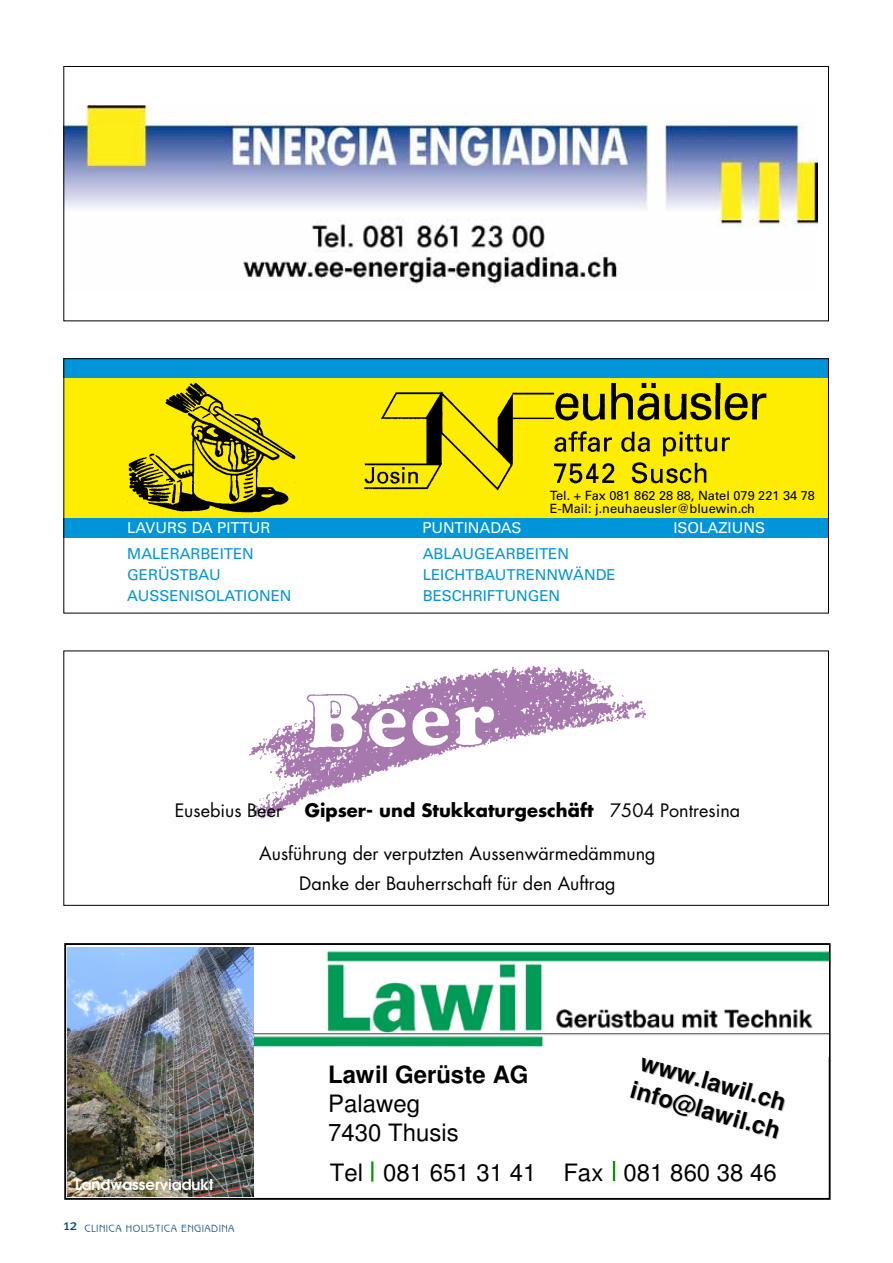
<style>
.page{position:relative;width:893px;height:1263px;background:#fff}
.page>*{position:absolute;margin:0;border:0;box-sizing:border-box;transform-origin:0 0}
.t1{font:23.85px/29px "Helvetica";color:#000}
.t2{font:700 23.85px/28.7px "Helvetica";color:#000}
.t3{font:18px/30.2px "Futura LT";color:#000;text-align:center}
.t4{font:700 18px "Futura LT";color:#000}
.t5{font:15px "Univers LT";color:#0095d8}
.t6{font:15px "Univers LT";color:#fff}
.t7{font:600 14.85px "Avant Garde";color:#fff}
.t8{font:12.75px/13.5px "Univers LT";color:#000}
.t9{font:10.5px "Benguiat Gothic LT";letter-spacing:.04em;color:#004582}
.s1{font-weight:400}
.s2{font-family:"Meta Plus";font-size:15px}
</style>
<div class="page">
<img style="left:65px;top:106px;width:752px;height:181px">
<div style="left:63px;top:66px;width:766px;height:255px;border:1px solid #000"></div>
<div style="left:64px;top:377px;width:764px;height:141px;background:#ffed00"></div>
<img style="left:127px;top:383px;width:168px;height:129px">
<img style="left:364px;top:383px;width:403px;height:108px">
<div style="left:63px;top:358px;width:766px;height:19px;background:#0095d8"></div>
<div style="left:63px;top:518px;width:766px;height:20px;background:#0095d8"></div>
<div style="left:63px;top:358px;width:766px;height:255px;border:1px solid #000"></div>
<img style="left:249px;top:665px;width:399px;height:154px">
<div style="left:63px;top:650px;width:766px;height:256px;border:1px solid #000"></div>
<div style="left:64px;top:943px;width:767px;height:257px;border:2px solid #000"></div>
<img style="left:255px;top:946px;width:574px;height:110px">
<img style="left:68px;top:948px;width:186px;height:248px">
<hr style="left:613px;top:1161px;width:2px;height:20px;background:#090">
<hr style="left:371px;top:1161px;width:2px;height:20px;background:#090">
<p class="t8" style="left:550px;top:488px;width:267px">Tel. + Fax 081 862 28 88, Natel 079 221 34 78<br>E-Mail: j.neuhaeusler@bluewin.ch</p>
<p class="t6" style="left:127px;top:519px;width:145px">LAVURS DA PITTUR</p>
<p class="t6" style="left:422px;top:519px;width:101px">PUNTINADAS</p>
<p class="t6" style="left:673px;top:519px;width:93px">ISOLAZIUNS</p>
<p class="t5" style="left:127px;top:545px;width:128px">MALERARBEITEN</p>
<p class="t5" style="left:423px;top:545px;width:148px">ABLAUGEARBEITEN</p>
<p class="t5" style="left:127px;top:566px;width:95px">GERÜSTBAU</p>
<p class="t5" style="left:423px;top:566px;width:195px">LEICHTBAUTRENNWÄNDE</p>
<p class="t5" style="left:127px;top:587px;width:166px">AUSSENISOLATIONEN</p>
<p class="t5" style="left:423px;top:587px;width:139px">BESCHRIFTUNGEN</p>
<p class="t3" style="left:175px;top:796px;width:109px">Eusebius Beer</p>
<p class="t4" style="left:305px;top:798px;width:437px">Gipser- und Stukkaturgeschäft <span class="s1">7504 Pontresina</span></p>
<p class="t3" style="left:259px;top:838px;width:398px">Ausführung der verputzten Aussenwärmedämmung<br>Danke der Bauherrschaft für den Auftrag</p>
<p class="t7" style="left:75px;top:1176px;width:140px">Landwasserviadukt</p>
<p class="t9" style="left:63px;top:1222px;width:173px"><span class="s2">12</span> CLINICA HOLISTICA ENGIADINA</p>
<h1 class="t2" style="left:643px;top:1048px;width:156px;rotate:16deg">www.lawil.ch info@lawil.ch</h1>
<h1 class="t1" style="left:330px;top:1160px;width:448px">Tel 081 651 31 41 Fax 081 860 38 46</h1>
<h1 class="t2" style="left:328px;top:1062px;width:202px">Lawil Gerüste AG</h1>
<h1 class="t1" style="left:328px;top:1091px;width:132px">Palaweg<br>7430 Thusis</h1>
</div>
